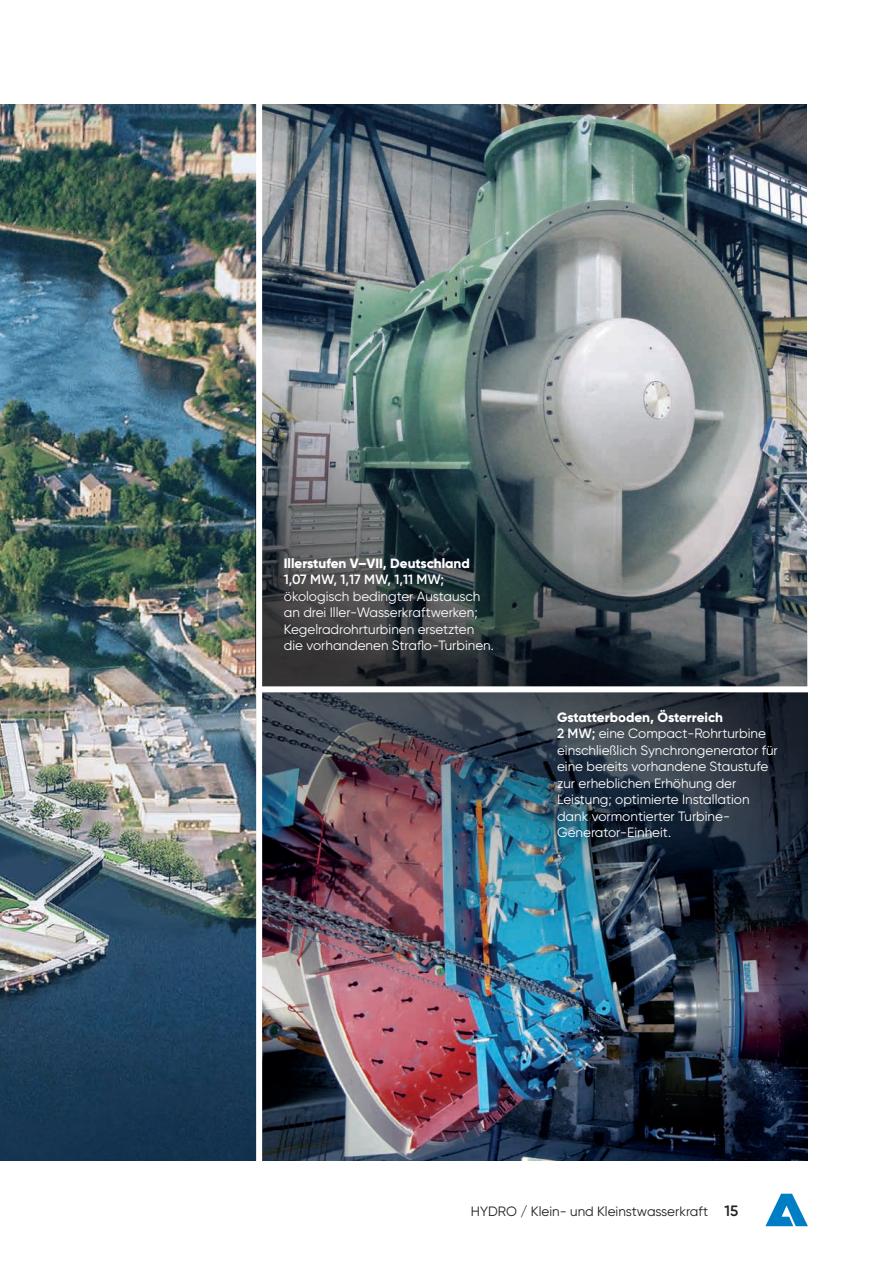
<style>
.page{position:relative;width:893px;height:1263px;background:#fff}
.page>*{position:absolute;margin:0;border:0;box-sizing:border-box;transform-origin:0 0}
.BILDBESCHREIBUNG__Re{font:13.5px/16.5px "Gilroy";color:#fff}
.BILDBESHREIBUNG__Ref{font:800 13.5px "Gilroy";color:#fff}
.t1{font:13.5px "Gilroy";color:#231f20}
.s1{font-weight:600}
.s2{font-weight:600;font-size:15px}
</style>
<div class="page">
<svg style="left:765px;top:1194px;width:43px;height:32px"></svg>
<img style="left:0;top:105px;width:256px;height:1056px">
<img style="left:255px;top:106px;width:553px;height:581px">
<img style="left:262px;top:692px;width:546px;height:467px">
<div style="left:259px;top:686px;width:634px;height:6px;background:#fff"></div>
<div style="left:256px;top:0;width:6px;height:1263px;background:#fff"></div>
<p class="BILDBESHREIBUNG__Ref" style="left:284px;top:554px;width:188px">Illerstufen V–VII, Deutschland</p>
<p class="BILDBESCHREIBUNG__Re" style="left:284px;top:571px;width:198px"><span class="s1">1,07 MW, 1,17 MW, 1,11 MW; </span>ökologisch bedingter Austausch an drei Iller-Wasserkraftwerken;<br>Kegelradrohrturbinen ersetzten</p>
<p class="BILDBESCHREIBUNG__Re" style="left:284px;top:637px;width:212px">die vorhandenen Straflo-Turbinen.</p>
<p class="BILDBESHREIBUNG__Ref" style="left:557px;top:708px;width:167px">Gstatterboden, Österreich</p>
<p class="BILDBESCHREIBUNG__Re" style="left:557px;top:725px;width:222px"><span class="s1">2 MW;</span> eine Compact-Rohrturbine einschließlich Synchrongenerator für eine bereits vorhandene Staustufe zur erheblichen Erhöhung der<br>Leistung; optimierte Installation dank vormontierter Turbine-<br>Generator-Einheit.</p>
<p class="t1" style="left:471px;top:1203px;width:269px">HYDRO / Klein- und Kleinstwasserkraft <span class="s2">15</span></p>
</div>
